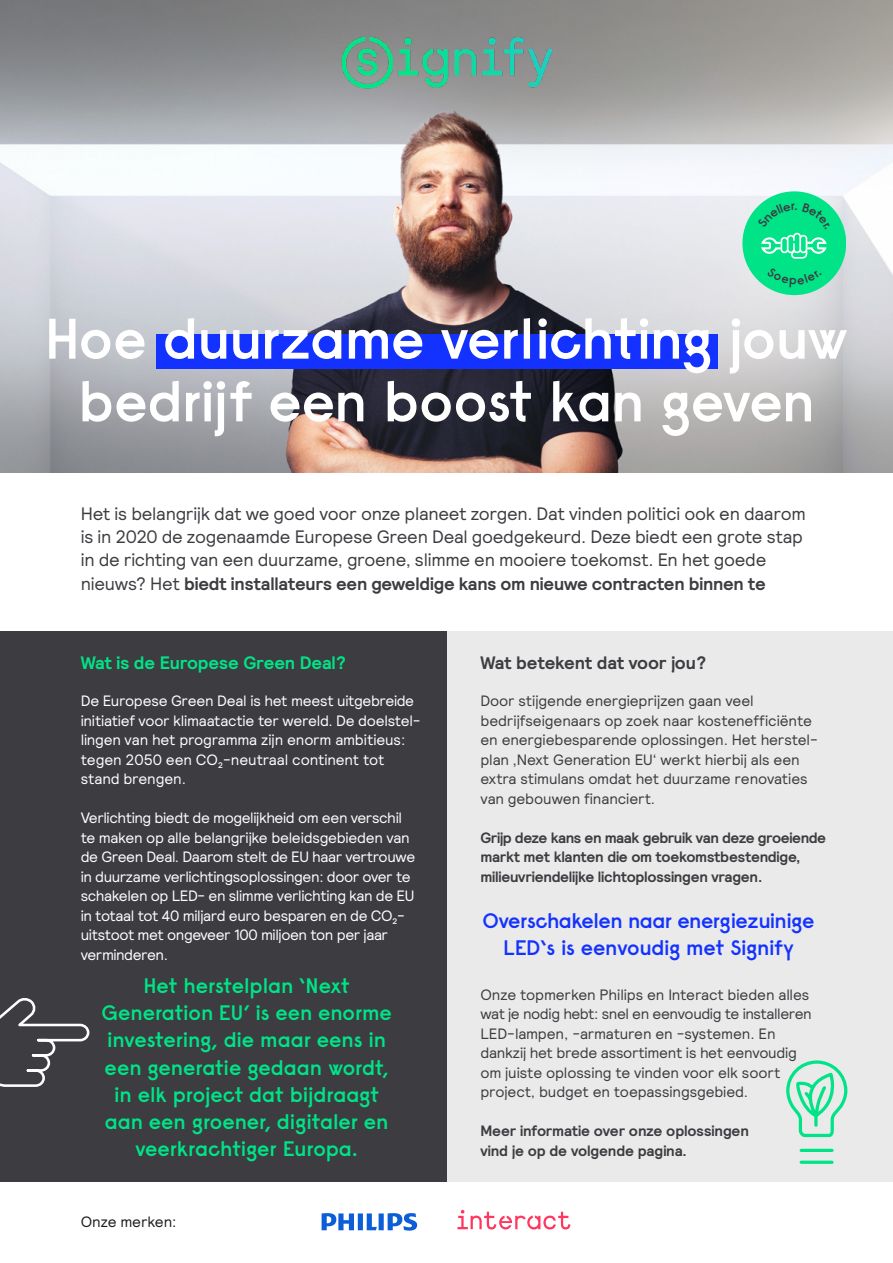
<style>
.page{position:relative;width:893px;height:1263px;background:#fff}
.page>*{position:absolute;margin:0;border:0;box-sizing:border-box;transform-origin:0 0}
.t1{font:600 57px/62.7px "Signify Raisonne";letter-spacing:-.02em;color:#fff;text-align:center}
.t2{font:600 21px/27.3px "Signify Raisonne";letter-spacing:-.005em;color:#00e487;text-align:center}
.t3{font:600 21px/27.3px "Signify Raisonne";letter-spacing:-.025em;color:#1432ff;text-align:center}
.t4{font:18px/23.4px "Signify Relative";letter-spacing:-.015em;color:#3c3c41}
.t5{font:700 18px "Signify Relative";letter-spacing:-.01em;color:#00e487}
.t6{font:700 18px "Signify Relative";letter-spacing:-.015em;color:#3c3c41}
.t7{font:15px/19.5px "Signify Relative";letter-spacing:-.025em;color:#fff}
.t8{font:15px/19.5px "Signify Relative";letter-spacing:-.01em;color:#3c3c41}
.t9{font:700 15px/19.5px "Signify Relative";letter-spacing:-.015em;color:#3c3c41}
.t10{font:15px "Signify Relative";letter-spacing:-.01em;color:#1d1d1b}
.s1{font-weight:700}
</style>
<div class="page">
<img style="left:0;top:0;width:893px;height:473px">
<div style="left:742px;top:191px;width:104px;height:104px;background:#00e487;border-radius:52px"></div>
<div style="left:0;top:631px;width:446px;height:551px;background:#3c3c41"></div>
<div style="left:447px;top:631px;width:446px;height:551px;background:#eaeaea"></div>
<img style="left:315px;top:11px;width:264px;height:104px">
<div style="left:156px;top:335px;width:562px;height:34px;background:#1432ff"></div>
<svg style="left:0;top:998px;width:90px;height:89px"></svg>
<svg style="left:457px;top:1210px;width:113px;height:19px"></svg>
<svg style="left:322px;top:1213px;width:95px;height:17px"></svg>
<svg style="left:786px;top:1060px;width:62px;height:104px"></svg>
<svg style="left:757px;top:203px;width:73px;height:56px"></svg>
<h1 class="t1" style="left:44px;top:307px;width:806px">Hoe duurzame verlichting jouw bedrijf een boost kan geven</h1>
<p class="t4" style="left:81px;top:501px;width:726px">Het is belangrijk dat we goed voor onze planeet zorgen. Dat vinden politici ook en daarom is in 2020 de zogenaamde Europese Green Deal goedgekeurd. Deze biedt een grote stap in de richting van een duurzame, groene, slimme en mooiere toekomst. En het goede nieuws? Het <span class="s1">biedt installateurs een geweldige kans om nieuwe contracten binnen te</span></p>
<p class="t5" style="left:81px;top:651px;width:267px">Wat is de Europese Green Deal?</p>
<p class="t7" style="left:81px;top:691px;width:341px">De Europese Green Deal is het meest uitgebreide initiatief voor klimaatactie ter wereld. De doelstel&shy;lingen van het programma zijn enorm ambitieus: tegen 2050 een CO₂-neutraal continent tot stand brengen.</p>
<p class="t7" style="left:81px;top:808px;width:336px">Verlichting biedt de mogelijkheid om een verschil te maken op alle belangrijke beleidsgebieden van de Green Deal. Daarom stelt de EU haar vertrouwe in duurzame verlichtingsoplossingen: door over te schakelen op LED- en slimme verlichting kan de EU in totaal tot 40 miljard euro besparen en de CO₂- uitstoot met ongeveer 100 miljoen ton per jaar verminderen.</p>
<h2 class="t2" style="left:102px;top:971px;width:292px">Het herstelplan ‘Next<br>Generation EU’ is een enorme investering, die maar eens in een generatie gedaan wordt, in elk project dat bijdraagt aan een groener, digitaler en veerkrachtiger Europa.</h2>
<p class="t10" style="left:81px;top:1212px;width:97px">Onze merken:</p>
<p class="t6" style="left:480px;top:651px;width:227px">Wat betekent dat voor jou?</p>
<p class="t8" style="left:480px;top:691px;width:339px">Door stijgende energieprijzen gaan veel bedrijfseigenaars op zoek naar kostenefficiënte en energiebesparende oplossingen. Het herstel&shy;plan ‚Next Generation EU‘ werkt hierbij als een extra stimulans omdat het duurzame renovaties van gebouwen financiert.</p>
<p class="t9" style="left:480px;top:827px;width:347px">Grijp deze kans en maak gebruik van deze groeiende markt met klanten die om toekomstbestendige, milieuvriendelijke lichtoplossingen vragen.</p>
<h2 class="t3" style="left:482px;top:906px;width:334px">Overschakelen naar energiezuinige<br>LED‘s is eenvoudig met Signify</h2>
<p class="t8" style="left:480px;top:984px;width:333px">Onze topmerken Philips en Interact bieden alles wat je nodig hebt: snel en eenvoudig te installeren LED-lampen, -armaturen en -systemen. En dankzij het brede assortiment is het eenvoudig om juiste oplossing te vinden voor elk soort project, budget en toepassingsgebied.</p>
<p class="t9" style="left:480px;top:1121px;width:270px">Meer informatie over onze oplossingen vind je op de volgende pagina.</p>
</div>
